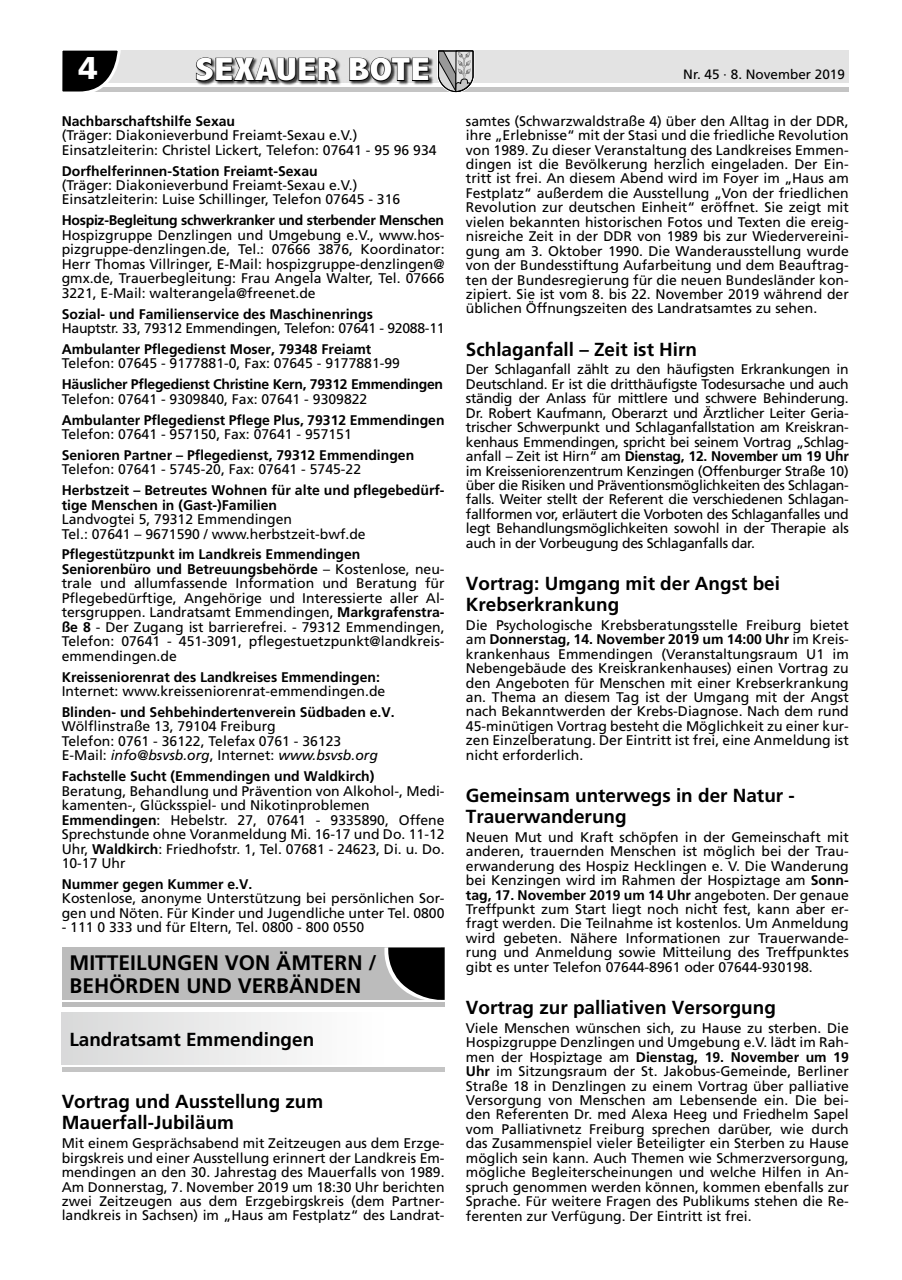
<style>
.page{position:relative;width:902px;height:1280px;background:#fff}
.page>*{position:absolute;margin:0;border:0;box-sizing:border-box;transform-origin:0 0}
.t1{font:800 condensed 32.25px "Abadi";letter-spacing:.01em;color:#fff;scale:1.26 1}
.t2{font:900 31.5px "Frutiger";color:#fff}
.t3{font:700 21px/22.5px "Frutiger";color:#000}
.t4{font:700 18.9px/21px "Frutiger";color:#000}
.t5{font:13.95px/14.4px "Frutiger";color:#000}
.t6{font:700 13.95px/14.4px "Frutiger";color:#000}
.t7{font:700 13.95px "Frutiger";letter-spacing:-.02em;color:#000}
.t8{font:13.95px "Frutiger";letter-spacing:-.02em;color:#000}
.t9{font:13.5px "Frutiger";color:#000}
.s1{font-weight:700}
.s2{font-style:italic}
</style>
<div class="page">
<hr style="left:62px;top:87px;width:786px;height:4px;background:#c4c4c4">
<div style="left:62px;top:51px;width:786px;height:32px;background:#e3e3e3"></div>
<svg style="left:62px;top:50px;width:60px;height:42px"></svg>
<svg style="left:437px;top:50px;width:37px;height:43px"></svg>
<div style="left:196px;top:57px;width:237px;height:28px;background:#000;opacity:.75"></div>
<svg style="left:195px;top:57px;width:143px;height:25px;background:#535353"></svg>
<svg style="left:348px;top:57px;width:81px;height:25px;background:#565656"></svg>
<div style="left:62px;top:947px;width:382px;height:53px;background:#bcbcbc"></div>
<hr style="left:62px;top:1002px;width:382px;height:4px;background:#bcbcbc">
<svg style="left:384px;top:947px;width:60px;height:53px"></svg>
<div style="left:62px;top:1012px;width:382px;height:52px;background:linear-gradient(to right,#dadada,#fff)"></div>
<hr style="left:62px;top:1067px;width:382px;height:4px;background:#c4c4c4">
<h2 class="t2" style="left:79px;top:49px;width:21px">4</h2>
<h1 class="t1" style="left:195px;top:52px;width:188px">SEXAUER BOTE</h1>
<p class="t9" style="left:683px;top:66px;width:163px">Nr. 45 · 8. November 2019</p>
<p class="t6" style="left:62px;top:114px;width:175px">Nachbarschaftshilfe Sexau</p>
<p class="t5" style="left:62px;top:128px;width:376px">(Träger: Diakonieverbund Freiamt-Sexau e.V.)<br>Einsatzleiterin: Christel Lickert, Telefon: 07641 - 95 96 934</p>
<p class="t6" style="left:62px;top:163px;width:257px">Dorfhelferinnen-Station Freiamt-Sexau</p>
<p class="t5" style="left:62px;top:178px;width:340px">(Träger: Diakonieverbund Freiamt-Sexau e.V.)<br>Einsatzleiterin: Luise Schillinger, Telefon 07645 - 316</p>
<p class="t7" style="left:62px;top:212px;width:384px">Hospiz-Begleitung schwerkranker und sterbender Menschen</p>
<p class="t5" style="left:62px;top:228px;width:384px;text-align:justify">Hospizgruppe Denzlingen und Umgebung e.V., www.hos&shy;pizgruppe-denzlingen.de, Tel.: 07666 3876, Koordinator:<br>Herr Thomas Villringer, E-Mail: hospizgruppe-denzlingen@ gmx.de, Trauerbegleitung: Frau Angela Walter, Tel. 07666<br>3221, E-Mail: walterangela@freenet.de</p>
<p class="t6" style="left:62px;top:306px;width:313px">Sozial- und Familienservice des Maschinenrings</p>
<p class="t8" style="left:62px;top:320px;width:384px">Hauptstr. 33, 79312 Emmendingen, Telefon: 07641 - 92088-11</p>
<p class="t6" style="left:62px;top:342px;width:311px">ambulanter Pflegedienst Moser, 79348 Freiamt</p>
<p class="t5" style="left:62px;top:356px;width:340px">Telefon: 07645 - 9177881-0, Fax: 07645 - 9177881-99</p>
<p class="t7" style="left:62px;top:376px;width:383px">Häuslicher Pflegedienst Christine Kern, 79312 emmendingen</p>
<p class="t5" style="left:62px;top:391px;width:307px">Telefon: 07641 - 9309840, Fax: 07641 - 9309822</p>
<p class="t6" style="left:62px;top:412px;width:384px">ambulanter Pflegedienst Pflege Plus, 79312 emmendingen</p>
<p class="t5" style="left:62px;top:427px;width:291px">Telefon: 07641 - 957150, Fax: 07641 - 957151</p>
<p class="t6" style="left:62px;top:448px;width:354px">Senioren Partner – Pflegedienst, 79312 emmendingen</p>
<p class="t5" style="left:62px;top:462px;width:301px">Telefon: 07641 - 5745-20, Fax: 07641 - 5745-22</p>
<p class="t6" style="left:62px;top:483px;width:384px">Herbstzeit – Betreutes Wohnen für alte und pflegebedürf&shy;tige Menschen in (Gast-)Familien</p>
<p class="t5" style="left:62px;top:512px;width:305px">Landvogtei 5, 79312 Emmendingen<br>Tel.: 07641 – 9671590 / www.herbstzeit-bwf.de</p>
<p class="t5" style="left:62px;top:547px;width:384px"><span class="s1">Pflegestützpunkt im Landkreis emmendingen Seniorenbüro und Betreuungsbehörde</span> – Kostenlose, neu&shy;trale und allumfassende Information und Beratung für Pflegebedürftige, Angehörige und Interessierte aller Al&shy;tersgruppen. Landratsamt Emmendingen, <span class="s1">Markgrafenstra&shy;ße 8</span> - Der Zugang ist barrierefrei. - 79312 Emmendingen, Telefon: 07641 - 451-3091, pflegestuetzpunkt@landkreis&shy;emmendingen.de</p>
<p class="t6" style="left:62px;top:669px;width:320px">Kreisseniorenrat des Landkreises emmendingen:</p>
<p class="t5" style="left:62px;top:684px;width:325px">Internet: www.kreisseniorenrat-emmendingen.de</p>
<p class="t6" style="left:62px;top:705px;width:334px">Blinden- und Sehbehindertenverein Südbaden e.V.</p>
<p class="t5" style="left:62px;top:719px;width:318px">Wölflinstraße 13, 79104 Freiburg<br>Telefon: 0761 - 36122, Telefax 0761 - 36123<br>E-Mail: <span class="s2">info@bsvsb.org</span>, Internet: <span class="s2">www.bsvsb.org</span></p>
<p class="t6" style="left:62px;top:769px;width:314px">Fachstelle Sucht (emmendingen und Waldkirch)</p>
<p class="t5" style="left:62px;top:783px;width:384px">Beratung, Behandlung und Prävention von Alkohol-, Medi&shy;kamenten-, Glücksspiel- und Nikotinproblemen <span class="s1">emmendingen</span>: Hebelstr. 27, 07641 - 9335890, Offene Sprechstunde ohne Voranmeldung Mi. 16-17 und Do. 11-12<br>Uhr, <span class="s1">Waldkirch</span>: Friedhofstr. 1, Tel. 07681 - 24623, Di. u. Do.<br>10-17 Uhr</p>
<p class="t6" style="left:62px;top:877px;width:192px">Nummer gegen Kummer e.V.</p>
<p class="t5" style="left:62px;top:891px;width:384px">Kostenlose, anonyme Unterstützung bei persönlichen Sor&shy;gen und Nöten. Für Kinder und Jugendliche unter Tel. 0800</p>
<p class="t5" style="left:62px;top:920px;width:304px">- 111 0 333 und für Eltern, Tel. 0800 - 800 0550</p>
<h3 class="t3" style="left:70px;top:951px;width:308px">MITTEILUNGEN VON ÄMTERN /<br>BEHÖRDEN UND VERBÄNDEN</h3>
<h3 class="t4" style="left:69px;top:1028px;width:246px">Landratsamt Emmendingen</h3>
<p class="t5" style="left:466px;top:114px;width:384px;text-align:justify">samtes (Schwarzwaldstraße 4) über den Alltag in der DDR, ihre „Erlebnisse“ mit der Stasi und die friedliche Revolution von 1989. Zu dieser Veranstaltung des Landkreises Emmen&shy;dingen ist die Bevölkerung herzlich eingeladen. Der Ein&shy;tritt ist frei. An diesem Abend wird im Foyer im „Haus am Festplatz“ außerdem die Ausstellung „Von der friedlichen Revolution zur deutschen Einheit“ eröffnet. Sie zeigt mit vielen bekannten historischen Fotos und Texten die ereig&shy;nisreiche Zeit in der DDR von 1989 bis zur Wiedervereini&shy;gung am 3. Oktober 1990. Die Wanderausstellung wurde von der Bundesstiftung Aufarbeitung und dem Beauftrag&shy;ten der Bundesregierung für die neuen Bundesländer kon&shy;zipiert. Sie ist vom 8. bis 22. November 2019 während der üblichen Öffnungszeiten des Landratsamtes zu sehen.</p>
<h3 class="t4" style="left:466px;top:338px;width:233px">Schlaganfall – Zeit ist Hirn</h3>
<p class="t5" style="left:466px;top:362px;width:384px;text-align:justify">Der Schlaganfall zählt zu den häufigsten Erkrankungen in Deutschland. Er ist die dritthäufigste Todesursache und auch ständig der Anlass für mittlere und schwere Behinderung.<br>Dr. Robert Kaufmann, Oberarzt und Ärztlicher Leiter Geria&shy;trischer Schwerpunkt und Schlaganfallstation am Kreiskran&shy;kenhaus Emmendingen, spricht bei seinem Vortrag „Schlag&shy;anfall – Zeit ist Hirn“ am <span class="s1">Dienstag, 12. November um 19 uhr </span>im Kreisseniorenzentrum Kenzingen (Offenburger Straße 10) über die Risiken und Präventionsmöglichkeiten des Schlagan&shy;falls. Weiter stellt der Referent die verschiedenen Schlagan&shy;fallformen vor, erläutert die Vorboten des Schlaganfalles und legt Behandlungsmöglichkeiten sowohl in der Therapie als auch in der Vorbeugung des Schlaganfalls dar.</p>
<h3 class="t4" style="left:466px;top:573px;width:316px">Vortrag: umgang mit der angst bei<br>Krebserkrankung</h3>
<p class="t5" style="left:466px;top:618px;width:384px;text-align:justify">Die Psychologische Krebsberatungsstelle Freiburg bietet am <span class="s1">Donnerstag, 14. November 2019 um 14:00 uhr</span> im Kreis&shy;krankenhaus Emmendingen (Veranstaltungsraum U1 im Nebengebäude des Kreiskrankenhauses) einen Vortrag zu den Angeboten für Menschen mit einer Krebserkrankung an. Thema an diesem Tag ist der Umgang mit der Angst nach Bekanntwerden der Krebs-Diagnose. Nach dem rund 45-minütigen Vortrag besteht die Möglichkeit zu einer kur&shy;zen Einzelberatung. Der Eintritt ist frei, eine Anmeldung ist nicht erforderlich.</p>
<h3 class="t4" style="left:466px;top:785px;width:330px">Gemeinsam unterwegs in der Natur -<br>Trauerwanderung</h3>
<p class="t5" style="left:466px;top:829px;width:384px;text-align:justify">Neuen Mut und Kraft schöpfen in der Gemeinschaft mit anderen, trauernden Menschen ist möglich bei der Trau&shy;erwanderung des Hospiz Hecklingen e. V. Die Wanderung bei Kenzingen wird im Rahmen der Hospiztage am <span class="s1">Sonn&shy;tag, 17. November 2019 um 14 uhr</span> angeboten. Der genaue Treffpunkt zum Start liegt noch nicht fest, kann aber er&shy;fragt werden. Die Teilnahme ist kostenlos. Um Anmeldung wird gebeten. Nähere Informationen zur Trauerwande&shy;rung und Anmeldung sowie Mitteilung des Treffpunktes gibt es unter Telefon 07644-8961 oder 07644-930198.</p>
<h3 class="t4" style="left:466px;top:997px;width:311px">Vortrag zur palliativen Versorgung</h3>
<p class="t5" style="left:466px;top:1020px;width:384px;text-align:justify">Viele Menschen wünschen sich, zu Hause zu sterben. Die Hospizgruppe Denzlingen und Umgebung e.V. lädt im Rah&shy;men der Hospiztage am <span class="s1">Dienstag, 19. November um 19 uhr</span> im Sitzungsraum der St. Jakobus-Gemeinde, Berliner Straße 18 in Denzlingen zu einem Vortrag über palliative Versorgung von Menschen am Lebensende ein. Die bei&shy;den Referenten Dr. med Alexa Heeg und Friedhelm Sapel vom Palliativnetz Freiburg sprechen darüber, wie durch das Zusammenspiel vieler Beteiligter ein Sterben zu Hause möglich sein kann. Auch Themen wie Schmerzversorgung, mögliche Begleiterscheinungen und welche Hilfen in An&shy;spruch genommen werden können, kommen ebenfalls zur Sprache. Für weitere Fragen des Publikums stehen die Re&shy;ferenten zur Verfügung. Der Eintritt ist frei.</p>
<h3 class="t4" style="left:62px;top:1091px;width:263px">Vortrag und ausstellung zum<br>Mauerfall-Jubiläum</h3>
<p class="t5" style="left:62px;top:1136px;width:384px;text-align:justify">Mit einem Gesprächsabend mit Zeitzeugen aus dem Erzge&shy;birgskreis und einer Ausstellung erinnert der Landkreis Em&shy;mendingen an den 30. Jahrestag des Mauerfalls von 1989.<br>Am Donnerstag, 7. November 2019 um 18:30 Uhr berichten zwei Zeitzeugen aus dem Erzgebirgskreis (dem Partner&shy;landkreis in Sachsen) im „Haus am Festplatz“ des Landrat-</p>
</div>
